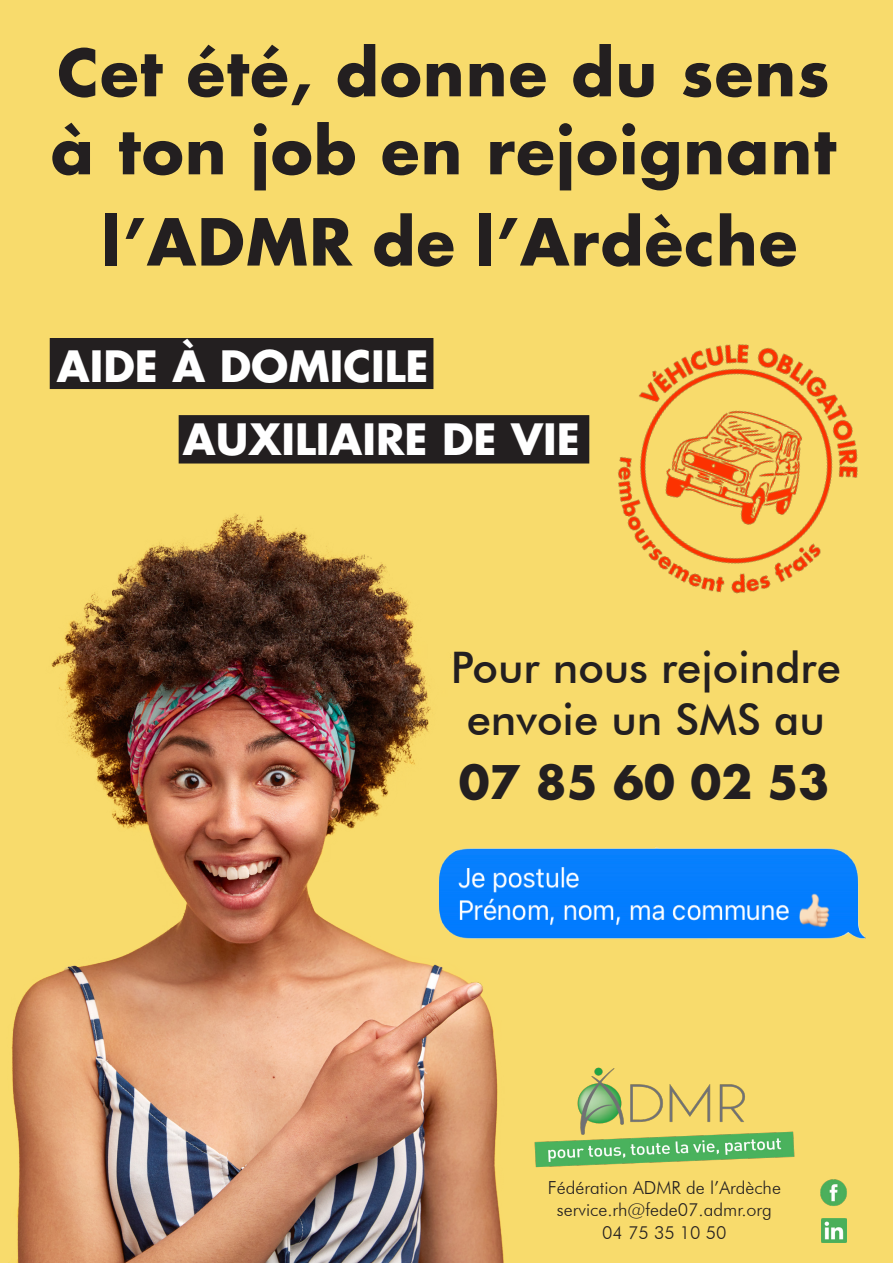
<style>
.page{position:relative;width:893px;height:1263px;background:#f8db6c}
.page>*{position:absolute;margin:0;border:0;box-sizing:border-box;transform-origin:0 0}
.t1{font:700 63px "Futura";letter-spacing:.02em;color:#231f20}
.t2{font:700 45px "Futura";color:#231f20}
.t3{font:500 43.5px "Futura BT";color:#231f20}
.t4{font:700 42px "Futura";color:#fff}
.t5{font:300 18px "Futura BT";color:#231f20}
</style>
<div class="page">
<img style="left:11px;top:513px;width:493px;height:750px">
<img style="left:534px;top:1067px;width:261px;height:101px">
<img style="left:415px;top:839px;width:451px;height:105px">
<div style="left:50px;top:339px;width:383px;height:49px;background:#231f20"></div>
<div style="left:50px;top:338px;width:383px;height:51px;border:2px solid #231f20"></div>
<img style="left:820px;top:1179px;width:27px;height:27px">
<img style="left:822px;top:1218px;width:24px;height:25px">
<div style="left:179px;top:416px;width:410px;height:47px;background:#231f20"></div>
<div style="left:179px;top:415px;width:410px;height:48px;border:2px solid #231f20"></div>
<img style="left:565px;top:344px;width:293px;height:250px">
<p class="t1" style="left:57px;top:31px;width:774px">Cet été, donne du sens</p>
<p class="t1" style="left:51px;top:109px;width:787px">à ton job en rejoignant</p>
<p class="t1" style="left:102px;top:200px;width:697px">l’ADMR de l’Ardèche</p>
<p class="t4" style="left:57px;top:338px;width:373px">AIDE À DOMICILE</p>
<p class="t4" style="left:183px;top:411px;width:398px">AUXILIAIRE DE VIE</p>
<p class="t3" style="left:451px;top:641px;width:391px">Pour nous rejoindre</p>
<p class="t3" style="left:467px;top:693px;width:360px">envoie un SMS au</p>
<p class="t2" style="left:459px;top:752px;width:372px">07 85 60 02 53</p>
<p class="t5" style="left:548px;top:1176px;width:235px">Fédération ADMR de l’Ardèche</p>
<p class="t5" style="left:557px;top:1199px;width:217px">service.rh@fede07.admr.org</p>
<p class="t5" style="left:602px;top:1221px;width:126px">04 75 35 10 50</p>
</div>
